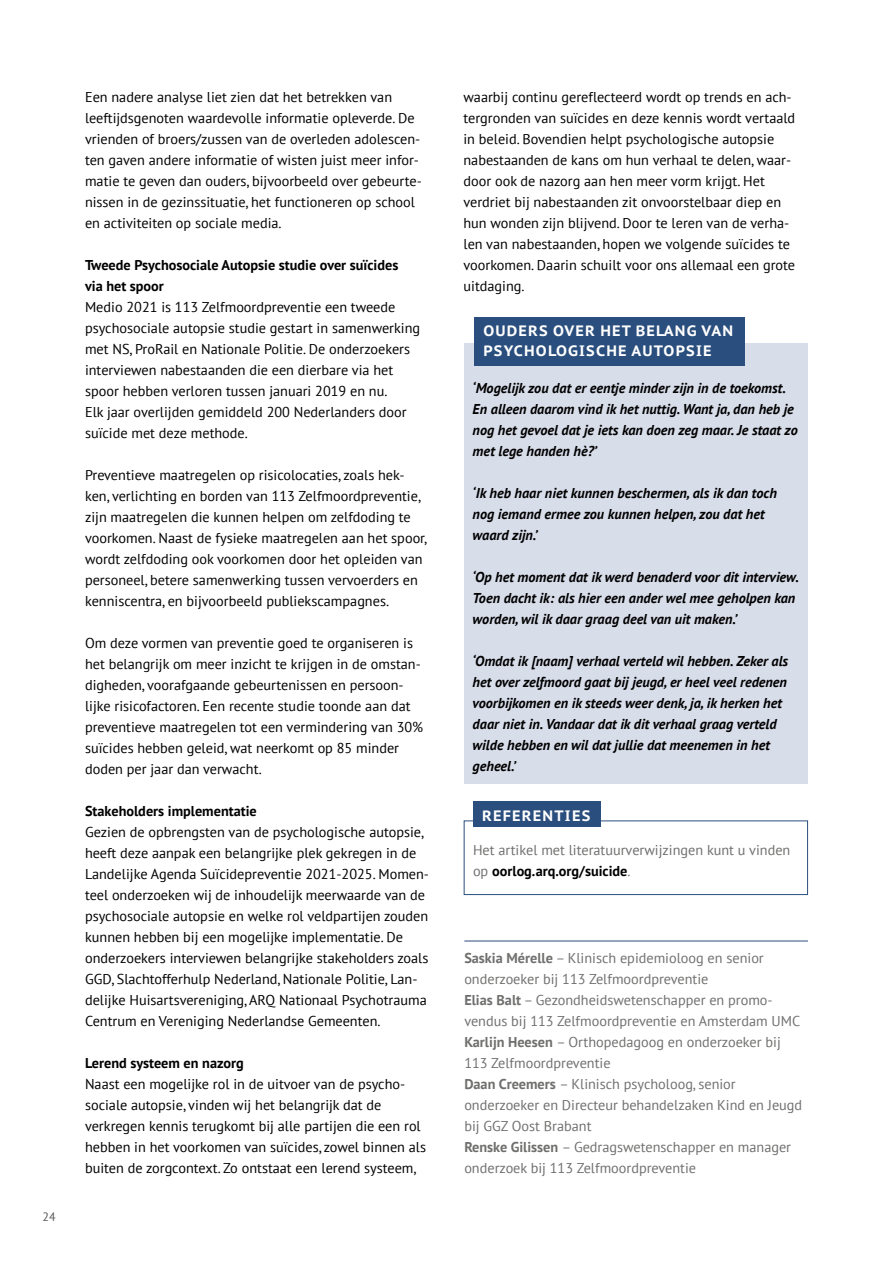
<style>
.page{position:relative;width:893px;height:1263px;background:#fff}
.page>*{position:absolute;margin:0;border:0;box-sizing:border-box;transform-origin:0 0}
._09-Kader_kopje{font:700 15px/19.5px "PT Sans Caption";letter-spacing:.08em;color:#fff}
._01-plat{font:14.25px/21px "PT Sans";color:#000}
._09-Kader_plat{font:italic 700 14.25px/21px "PT Sans";color:#000}
._09-Kader_plat-2{font:14.25px/21px "PT Sans";color:#6f6f6e}
._05-tussenkopje{font:700 14.25px "PT Sans";color:#000}
.t1{font:12px "PT Sans";color:#585857}
.s1{font-weight:700;color:#000}
.s2{font-weight:700}
</style>
<div class="page">
<hr style="left:464px;top:941px;width:344px;height:1px;background:#2a4e7d">
<div style="left:464px;top:343px;width:344px;height:440px;background:#d8ddea"></div>
<div style="left:464px;top:820px;width:344px;height:75px;border:1px solid #2a4e7d"></div>
<div style="left:474px;top:317px;width:271px;height:48px;background:#2a4e7d"></div>
<div style="left:473px;top:801px;width:128px;height:26px;background:#2a4e7d"></div>
<p class="t1" style="left:43px;top:1209px;width:15px">24</p>
<p class="_01-plat" style="left:85px;top:86px;width:338px">Een nadere analyse liet zien dat het betrekken van leeftijdsgenoten waardevolle informatie opleverde. De vrienden of broers/zussen van de overleden adolescen&shy;ten gaven andere informatie of wisten juist meer infor&shy;matie te geven dan ouders, bijvoorbeeld over gebeurte&shy;nissen in de gezinssituatie, het functioneren op school en activiteiten op sociale media.</p>
<p class="_05-tussenkopje" style="left:85px;top:255px;width:315px">Tweede Psychosociale Autopsie studie over suïcides</p>
<p class="_05-tussenkopje" style="left:85px;top:276px;width:80px">via het spoor</p>
<p class="_01-plat" style="left:85px;top:296px;width:337px">Medio 2021 is 113 Zelfmoordpreventie een tweede psychosociale autopsie studie gestart in samenwerking met NS, ProRail en Nationale Politie. De onderzoekers interviewen nabestaanden die een dierbare via het spoor hebben verloren tussen januari 2019 en nu.</p>
<p class="_01-plat" style="left:85px;top:401px;width:323px">Elk jaar overlijden gemiddeld 200 Nederlanders door suïcide met deze methode.</p>
<p class="_01-plat" style="left:85px;top:464px;width:343px">Preventieve maatregelen op risicolocaties, zoals hek&shy;ken, verlichting en borden van 113 Zelfmoordpreventie, zijn maatregelen die kunnen helpen om zelfdoding te voorkomen. Naast de fysieke maatregelen aan het spoor, wordt zelfdoding ook voorkomen door het opleiden van personeel, betere samenwerking tussen vervoerders en kenniscentra, en bijvoorbeeld publiekscampagnes.</p>
<p class="_01-plat" style="left:85px;top:632px;width:340px">Om deze vormen van preventie goed te organiseren is het belangrijk om meer inzicht te krijgen in de omstan&shy;digheden, voorafgaande gebeurtenissen en persoon&shy;lijke risicofactoren. Een recente studie toonde aan dat preventieve maatregelen tot een vermindering van 30% suïcides hebben geleid, wat neerkomt op 85 minder doden per jaar dan verwacht.</p>
<p class="_05-tussenkopje" style="left:85px;top:801px;width:173px">Stakeholders implementatie</p>
<p class="_01-plat" style="left:85px;top:821px;width:346px">Gezien de opbrengsten van de psychologische autopsie, heeft deze aanpak een belangrijke plek gekregen in de Landelijke Agenda Suïcidepreventie 2021-2025. Momen&shy;teel onderzoeken wij de inhoudelijk meerwaarde van de psychosociale autopsie en welke rol veldpartijen zouden kunnen hebben bij een mogelijke implementatie. De onderzoekers interviewen belangrijke stakeholders zoals GGD, Slachtofferhulp Nederland, Nationale Politie, Lan&shy;delijke Huisartsvereniging, ARQ Nationaal Psychotrauma Centrum en Vereniging Nederlandse Gemeenten.</p>
<p class="_05-tussenkopje" style="left:85px;top:1053px;width:160px">Lerend systeem en nazorg</p>
<p class="_01-plat" style="left:85px;top:1073px;width:343px">Naast een mogelijke rol in de uitvoer van de psycho&shy;sociale autopsie, vinden wij het belangrijk dat de verkregen kennis terugkomt bij alle partijen die een rol hebben in het voorkomen van suïcides, zowel binnen als buiten de zorgcontext. Zo ontstaat een lerend systeem,</p>
<p class="_01-plat" style="left:463px;top:86px;width:333px">waarbij continu gereflecteerd wordt op trends en ach&shy;tergronden van suïcides en deze kennis wordt vertaald in beleid. Bovendien helpt psychologische autopsie nabestaanden de kans om hun verhaal te delen, waar&shy;door ook de nazorg aan hen meer vorm krijgt. Het verdriet bij nabestaanden zit onvoorstelbaar diep en hun wonden zijn blijvend. Door te leren van de verha&shy;len van nabestaanden, hopen we volgende suïcides te voorkomen. Daarin schuilt voor ons allemaal een grote uitdaging.</p>
<p class="_09-Kader_kopje" style="left:483px;top:321px;width:251px">OUDERS OVER HET BELANG VAN<br>PSYCHOLOGISCHE AUTOPSIE</p>
<p class="_09-Kader_plat" style="left:473px;top:377px;width:327px">‘Mogelijk zou dat er eentje minder zijn in de toekomst.<br>En alleen daarom vind ik het nuttig. Want ja, dan heb je nog het gevoel dat je iets kan doen zeg maar. Je staat zo met lege handen hè?’</p>
<p class="_09-Kader_plat" style="left:473px;top:482px;width:306px">‘Ik heb haar niet kunnen beschermen, als ik dan toch nog iemand ermee zou kunnen helpen, zou dat het waard zijn.’</p>
<p class="_09-Kader_plat" style="left:473px;top:566px;width:328px">‘Op het moment dat ik werd benaderd voor dit interview.<br>Toen dacht ik: als hier een ander wel mee geholpen kan worden, wil ik daar graag deel van uit maken.’</p>
<p class="_09-Kader_plat" style="left:473px;top:650px;width:317px">‘Omdat ik [naam] verhaal verteld wil hebben. Zeker als het over zelfmoord gaat bij jeugd, er heel veel redenen voorbijkomen en ik steeds weer denk, ja, ik herken het daar niet in. Vandaar dat ik dit verhaal graag verteld wilde hebben en wil dat jullie dat meenemen in het geheel.’</p>
<p class="_09-Kader_kopje" style="left:482px;top:806px;width:110px">REFERENTIES</p>
<p class="_09-Kader_plat-2" style="left:473px;top:839px;width:319px">Het artikel met literatuurverwijzingen kunt u vinden op <span class="s1">oorlog.arq.org/suicide</span>.</p>
<p class="_09-Kader_plat-2" style="left:464px;top:947px;width:301px"><span class="s2">Saskia Mérelle</span> – Klinisch epidemioloog en senior onderzoeker bij 113 Zelfmoordpreventie</p>
<p class="_09-Kader_plat-2" style="left:464px;top:989px;width:337px"><span class="s2">Elias Balt</span> – Gezondheidswetenschapper en promo&shy;vendus bij 113 Zelfmoordpreventie en Amsterdam UMC</p>
<p class="_09-Kader_plat-2" style="left:464px;top:1031px;width:318px"><span class="s2">Karlijn Heesen</span> – Orthopedagoog en onderzoeker bij<br>113 Zelfmoordpreventie</p>
<p class="_09-Kader_plat-2" style="left:464px;top:1073px;width:339px"><span class="s2">Daan Creemers</span> – Klinisch psycholoog, senior onderzoeker en Directeur behandelzaken Kind en Jeugd bij GGZ Oost Brabant</p>
<p class="_09-Kader_plat-2" style="left:464px;top:1136px;width:328px"><span class="s2">Renske Gilissen</span> – Gedragswetenschapper en manager onderzoek bij 113 Zelfmoordpreventie</p>
</div>
